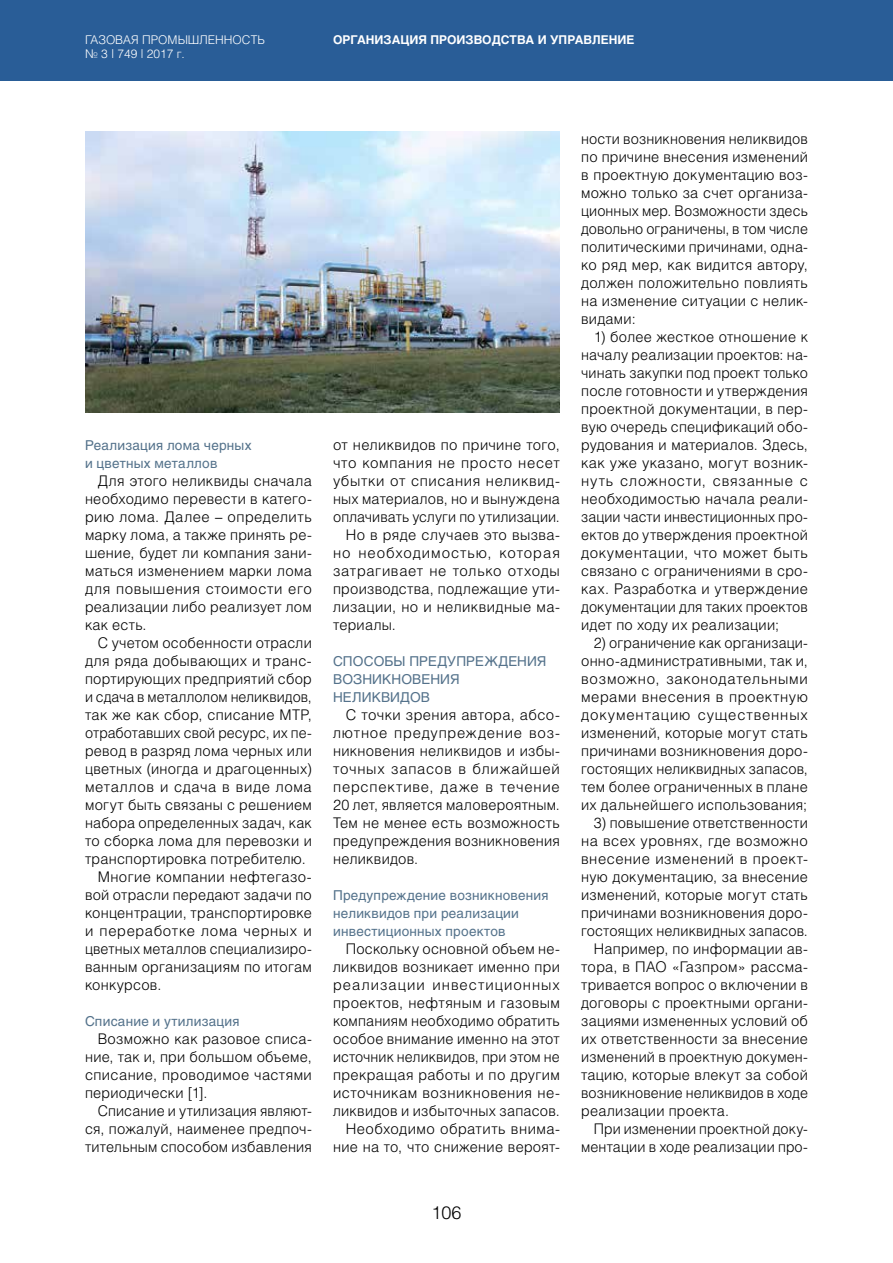
<style>
.page{position:relative;width:893px;height:1263px;background:#fff}
.page>*{position:absolute;margin:0;border:0;box-sizing:border-box;transform-origin:0 0}
.t1{font:300 18px "Helios";color:#000}
.t2{font:300 14.7px/18px "Helios";letter-spacing:.02em;color:#000;text-align:justify}
.t3{font:300 14.7px "Helios";letter-spacing:.02em;color:#000;scale:.96 1}
.t4{font:300 14.7px "Helios";letter-spacing:.04em;color:#000}
.t5{font:300 14.7px "Helios";color:#000;scale:.96 1}
.t6{font:300 14.7px "Helios";letter-spacing:.065em;color:#000}
.t7{font:300 14.7px "Helios";letter-spacing:.045em;color:#000}
.t8{font:13.5px/18px "Helios C";letter-spacing:.015em;color:#54728b}
.t9{font:300 12px/14.4px "Helios";color:#fff}
.t10{font:700 12px "Helios C";color:#fff}
</style>
<div class="page">
<div style="left:0;top:0;width:893px;height:81px;background:#295d97"></div>
<img style="left:85px;top:132px;width:475px;height:280px">
<p class="t9" style="left:85px;top:32px;width:181px">ГАЗОВАЯ ПРОМЫШЛЕННОСТЬ № 3 | 749 | 2017 г.</p>
<p class="t10" style="left:333px;top:32px;width:303px">ОРГАНИЗАЦИЯ ПРОИЗВОДСТВА И УПРАВЛЕНИЕ</p>
<p class="t8" style="left:85px;top:436px;width:168px">Реализация лома черных и цветных металлов</p>
<p class="t2" style="left:85px;top:472px;width:228px;text-indent:13px">Для этого неликвиды сначала необходимо перевести в катего&shy;рию лома. Далее – определить марку лома, а также принять ре&shy;шение, будет ли компания зани&shy;маться изменением марки лома для повышения стоимости его реализации либо реализует лом как есть.</p>
<p class="t2" style="left:98px;top:634px;width:216px">С учетом особенности отрасли</p>
<p class="t2" style="left:85px;top:652px;width:228px">для ряда добывающих и транс-</p>
<p class="t2" style="left:85px;top:670px;width:228px">портирующих предприятий сбор</p>
<p class="t5" style="left:85px;top:688px;width:238px">и сдача в металлолом неликвидов,</p>
<p class="t2" style="left:85px;top:706px;width:228px">так же как сбор, списание МТР,</p>
<p class="t3" style="left:85px;top:724px;width:238px">отработавших свой ресурс, их пе-</p>
<p class="t2" style="left:85px;top:742px;width:228px">ревод в разряд лома черных или</p>
<p class="t2" style="left:85px;top:760px;width:228px">цветных (иногда и драгоценных)</p>
<p class="t4" style="left:85px;top:778px;width:228px">металлов и сдача в виде лома</p>
<p class="t2" style="left:85px;top:796px;width:228px">могут быть связаны с решением</p>
<p class="t2" style="left:85px;top:814px;width:228px">набора определенных задач, как</p>
<p class="t2" style="left:85px;top:832px;width:228px">то сборка лома для перевозки и</p>
<p class="t2" style="left:85px;top:850px;width:222px">транспортировка потребителю.</p>
<p class="t2" style="left:98px;top:868px;width:216px">Многие компании нефтегазо-</p>
<p class="t2" style="left:85px;top:886px;width:228px">вой отрасли передают задачи по</p>
<p class="t2" style="left:85px;top:904px;width:228px">концентрации, транспортировке</p>
<p class="t7" style="left:85px;top:922px;width:228px">и переработке лома черных и</p>
<p class="t2" style="left:85px;top:940px;width:228px">цветных металлов специализиро-</p>
<p class="t2" style="left:85px;top:958px;width:228px">ванным организациям по итогам</p>
<p class="t2" style="left:85px;top:976px;width:78px">конкурсов.</p>
<p class="t8" style="left:85px;top:1012px;width:156px">Списание и утилизация</p>
<p class="t2" style="left:85px;top:1030px;width:228px;text-indent:13px">Возможно как разовое списа&shy;ние, так и, при большом объеме, списание, проводимое частями периодически [1].</p>
<p class="t2" style="left:85px;top:1102px;width:228px;text-indent:13px">Списание и утилизация являют&shy;ся, пожалуй, наименее предпоч&shy;тительным способом избавления</p>
<p class="t2" style="left:333px;top:436px;width:228px">от неликвидов по причине того,</p>
<p class="t4" style="left:333px;top:454px;width:228px">что компания не просто несет</p>
<p class="t4" style="left:333px;top:472px;width:228px">убытки от списания неликвид-</p>
<p class="t2" style="left:333px;top:490px;width:228px">ных материалов, но и вынуждена</p>
<p class="t3" style="left:333px;top:508px;width:238px">оплачивать услуги по утилизации.</p>
<p class="t2" style="left:346px;top:526px;width:216px">Но в ряде случаев это вызва-</p>
<p class="t6" style="left:333px;top:544px;width:228px">но необходимостью, которая</p>
<p class="t4" style="left:333px;top:562px;width:228px">затрагивает не только отходы</p>
<p class="t2" style="left:333px;top:580px;width:228px">производства, подлежащие ути-</p>
<p class="t2" style="left:333px;top:598px;width:228px">лизации, но и неликвидные ма-</p>
<p class="t2" style="left:333px;top:616px;width:64px">териалы.</p>
<p class="t8" style="left:333px;top:652px;width:215px">СПОСОБЫ ПРЕДУПРЕЖДЕНИЯ<br>ВОЗНИКНОВЕНИЯ<br>НЕЛИКВИДОВ</p>
<p class="t2" style="left:333px;top:706px;width:228px;text-indent:13px">С точки зрения автора, абсо&shy;лютное предупреждение воз&shy;никновения неликвидов и избы&shy;точных запасов в ближайшей перспективе, даже в течение 20 лет, является маловероятным.<br>Тем не менее есть возможность предупреждения возникновения неликвидов.</p>
<p class="t8" style="left:333px;top:886px;width:217px">Предупреждение возникновения неликвидов при реализации инвестиционных проектов</p>
<p class="t2" style="left:333px;top:940px;width:228px;text-align:right">Поскольку основной объем не&shy;ликвидов возникает именно при реализации инвестиционных проектов, нефтяным и газовым компаниям необходимо обратить особое внимание именно на этот источник неликвидов, при этом не прекращая работы и по другим источникам возникновения не&shy;ликвидов и избыточных запасов.<br>Необходимо обратить внима&shy;ние на то, что снижение вероят-</p>
<p class="t1" style="left:431px;top:1201px;width:32px">106</p>
<p class="t2" style="left:581px;top:130px;width:228px">ности возникновения неликвидов по причине внесения изменений в проектную документацию воз&shy;можно только за счет организа&shy;ционных мер. Возможности здесь довольно ограничены, в том числе политическими причинами, одна&shy;ко ряд мер, как видится автору, должен положительно повлиять на изменение ситуации с нелик&shy;видами:</p>
<p class="t2" style="left:581px;top:328px;width:228px;text-indent:13px">1) более жесткое отношение к началу реализации проектов: на&shy;чинать закупки под проект только после готовности и утверждения проектной документации, в пер&shy;вую очередь спецификаций обо&shy;рудования и материалов. Здесь, как уже указано, могут возник&shy;нуть сложности, связанные с необходимостью начала реали&shy;зации части инвестиционных про&shy;ектов до утверждения проектной документации, что может быть связано с ограничениями в сро&shy;ках. Разработка и утверждение документации для таких проектов идет по ходу их реализации;</p>
<p class="t2" style="left:581px;top:634px;width:228px;text-indent:13px">2) ограничение как организаци&shy;онно-административными, так и, возможно, законодательными мерами внесения в проектную документацию существенных изменений, которые могут стать причинами возникновения доро&shy;гостоящих неликвидных запасов, тем более ограниченных в плане их дальнейшего использования;</p>
<p class="t2" style="left:594px;top:814px;width:216px">3) повышение ответственности</p>
<p class="t2" style="left:581px;top:832px;width:228px">на всех уровнях, где возможно</p>
<p class="t2" style="left:581px;top:850px;width:228px">внесение изменений в проект-</p>
<p class="t2" style="left:581px;top:868px;width:228px">ную документацию, за внесение</p>
<p class="t2" style="left:581px;top:886px;width:228px">изменений, которые могут стать</p>
<p class="t2" style="left:581px;top:904px;width:228px">причинами возникновения доро-</p>
<p class="t2" style="left:581px;top:922px;width:228px">гостоящих неликвидных запасов.</p>
<p class="t2" style="left:594px;top:940px;width:216px">Например, по информации ав-</p>
<p class="t2" style="left:581px;top:958px;width:228px">тора, в ПАО «Газпром» рассма-</p>
<p class="t2" style="left:581px;top:976px;width:228px">тривается вопрос о включении в</p>
<p class="t2" style="left:581px;top:994px;width:228px">договоры с проектными органи-</p>
<p class="t2" style="left:581px;top:1012px;width:228px">зациями измененных условий об</p>
<p class="t2" style="left:581px;top:1030px;width:228px">их ответственности за внесение</p>
<p class="t2" style="left:581px;top:1048px;width:228px">изменений в проектную докумен-</p>
<p class="t2" style="left:581px;top:1066px;width:228px">тацию, которые влекут за собой</p>
<p class="t3" style="left:581px;top:1084px;width:238px">возникновение неликвидов в ходе</p>
<p class="t2" style="left:581px;top:1102px;width:149px">реализации проекта.</p>
<p class="t3" style="left:594px;top:1120px;width:224px">При изменении проектной доку-</p>
<p class="t2" style="left:581px;top:1138px;width:228px">ментации в ходе реализации про-</p>
</div>
